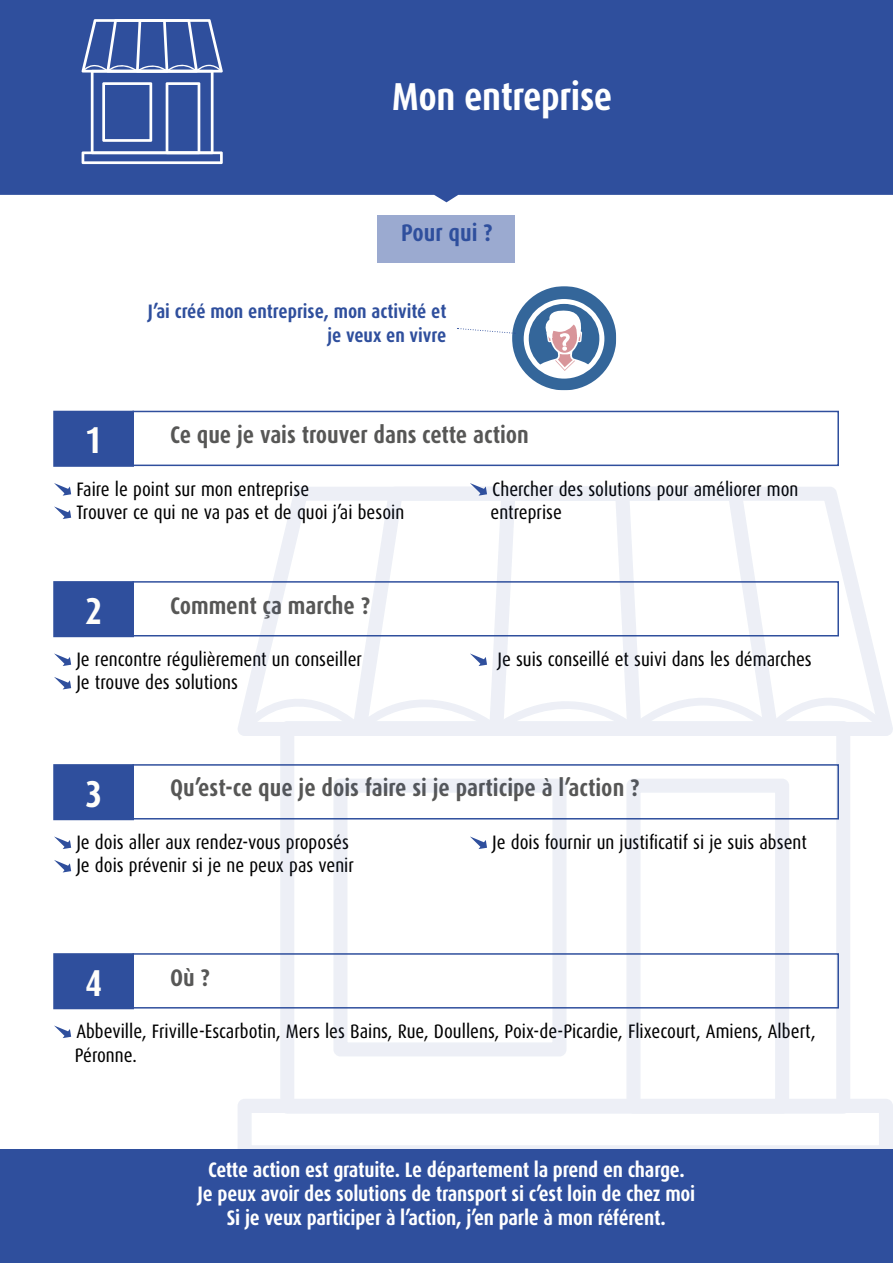
<style>
.page{position:relative;width:893px;height:1263px;background:#fff}
.page>*{position:absolute;margin:0;border:0;box-sizing:border-box;transform-origin:0 0}
.t1{font:700 39px "Dax Condensed";letter-spacing:-.01em;color:#fff}
.t2{font:700 37.5px "Dax Condensed";color:#fffefa}
.t3{font:700 24px "Dax Condensed";color:#575756}
.t4{font:700 24px "Dax Condensed";color:#2f4f9d}
.t5{font:700 21px/24px "Dax Condensed";letter-spacing:-.01em;color:#fff;text-align:center}
.t6{font:19.5px/23.4px "Dax Condensed";color:#000}
.t7{font:700 19.5px/23.4px "Dax Condensed";color:#2f4f9d;text-align:right}
</style>
<div class="page">
<div style="left:0;top:0;width:893px;height:202px;background:#2f4f9d"></div>
<div style="left:53px;top:411px;width:81px;height:56px;background:#2f4f9d;border:2px solid #2f4f9d"></div>
<div style="left:53px;top:581px;width:81px;height:56px;background:#2f4f9d;border:2px solid #2f4f9d"></div>
<div style="left:53px;top:764px;width:81px;height:56px;background:#2f4f9d;border:2px solid #2f4f9d"></div>
<div style="left:53px;top:953px;width:81px;height:56px;background:#2f4f9d;border:2px solid #2f4f9d"></div>
<div style="left:132px;top:411px;width:707px;height:55px;border:2px solid #2f4f9d"></div>
<div style="left:132px;top:764px;width:707px;height:55px;border:2px solid #2f4f9d"></div>
<div style="left:132px;top:953px;width:707px;height:55px;border:2px solid #2f4f9d"></div>
<div style="left:378px;top:215px;width:137px;height:48px;background:#9baad0"></div>
<svg style="left:54px;top:483px;width:17px;height:13px"></svg>
<svg style="left:54px;top:506px;width:17px;height:13px"></svg>
<svg style="left:54px;top:653px;width:17px;height:13px"></svg>
<svg style="left:54px;top:677px;width:17px;height:12px"></svg>
<svg style="left:54px;top:836px;width:17px;height:13px"></svg>
<svg style="left:54px;top:860px;width:17px;height:12px"></svg>
<svg style="left:54px;top:1025px;width:17px;height:13px"></svg>
<div style="left:0;top:1149px;width:893px;height:114px;background:#2f4f9d"></div>
<svg style="left:457px;top:286px;width:159px;height:104px"></svg>
<svg style="left:279px;top:737px;width:571px;height:361px"></svg>
<svg style="left:333px;top:778px;width:234px;height:279px"></svg>
<svg style="left:626px;top:778px;width:164px;height:320px"></svg>
<svg style="left:238px;top:1098px;width:655px;height:51px"></svg>
<svg style="left:239px;top:483px;width:652px;height:254px"></svg>
<svg style="left:82px;top:19px;width:141px;height:145px;background:#5871b0"></svg>
<h1 class="t1" style="left:392px;top:75px;width:221px">Mon entreprise</h1>
<p class="t4" style="left:401px;top:219px;width:93px">Pour qui ?</p>
<h2 class="t2" style="left:85px;top:419px;width:19px">1</h2>
<p class="t7" style="left:148px;top:300px;width:300px">J’ai créé mon entreprise, mon activité et je veux en vivre</p>
<p class="t3" style="left:170px;top:421px;width:360px">Ce que je vais trouver dans cette action</p>
<p class="t6" style="left:76px;top:477px;width:329px">Faire le point sur mon entreprise<br>Trouver ce qui ne va pas et de quoi j’ai besoin</p>
<p class="t6" style="left:491px;top:477px;width:309px">Chercher des solutions pour améliorer mon entreprise</p>
<h2 class="t2" style="left:85px;top:590px;width:19px">2</h2>
<p class="t3" style="left:170px;top:593px;width:202px">Comment ça marche ?</p>
<p class="t6" style="left:76px;top:648px;width:287px">Je rencontre régulièrement un conseiller<br>Je trouve des solutions</p>
<p class="t6" style="left:497px;top:648px;width:316px">Je suis conseillé et suivi dans les démarches</p>
<h2 class="t2" style="left:85px;top:773px;width:19px">3</h2>
<p class="t3" style="left:170px;top:775px;width:471px">Qu’est-ce que je dois faire si je participe à l’action ?</p>
<p class="t6" style="left:76px;top:831px;width:279px">Je dois aller aux rendez-vous proposés<br>Je dois prévenir si je ne peux pas venir</p>
<p class="t6" style="left:492px;top:831px;width:316px">Je dois fournir un justificatif si je suis absent</p>
<h2 class="t2" style="left:85px;top:962px;width:19px">4</h2>
<p class="t3" style="left:170px;top:964px;width:42px">Où ?</p>
<p class="t6" style="left:75px;top:1020px;width:742px">Abbeville, Friville-Escarbotin, Mers les Bains, Rue, Doullens, Poix-de-Picardie, Flixecourt, Amiens, Albert,<br>Péronne.</p>
<p class="t5" style="left:198px;top:1158px;width:499px">Cette action est gratuite. Le département la prend en charge.<br>Je peux avoir des solutions de transport si c’est loin de chez moi<br>Si je veux participer à l’action, j’en parle à mon référent.</p>
</div>
